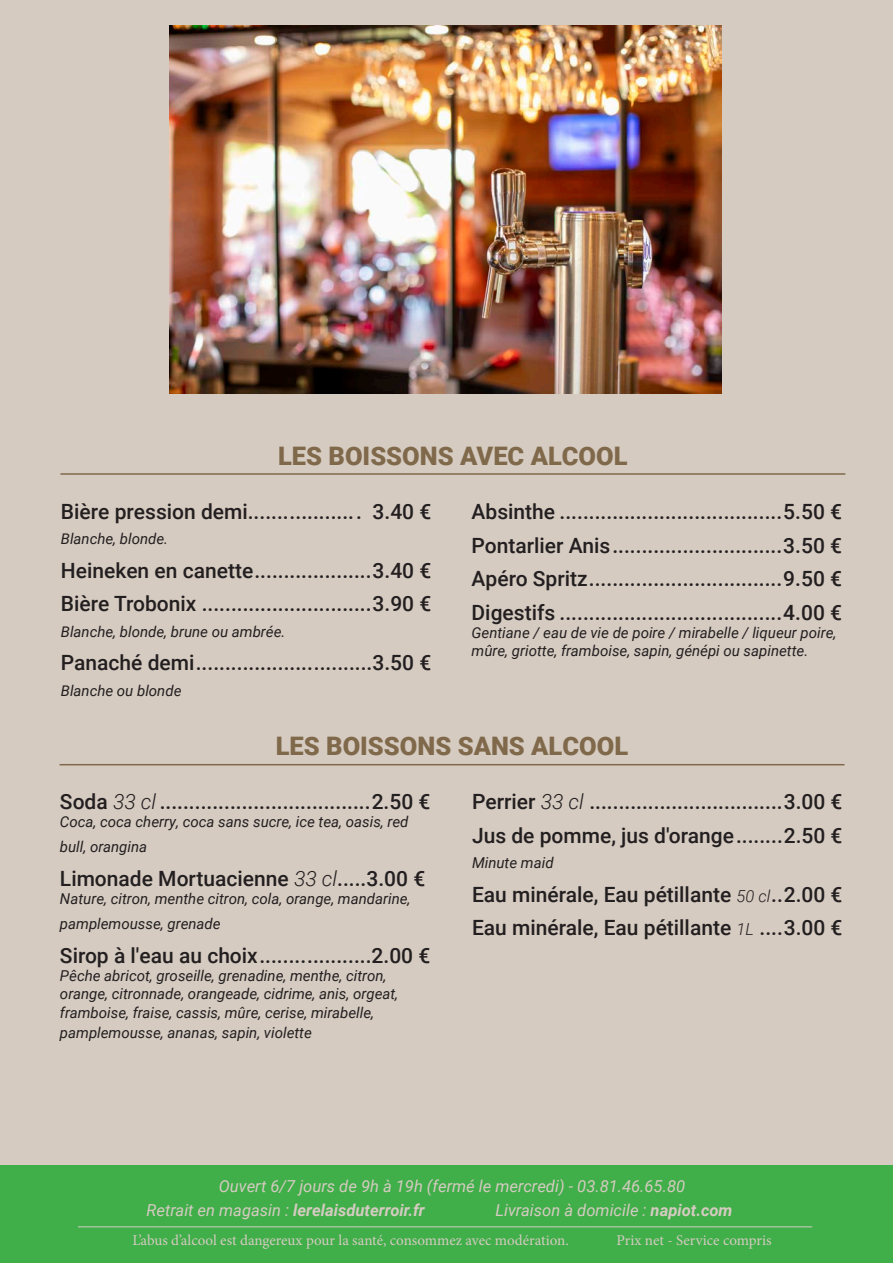
<style>
.page{position:relative;width:893px;height:1263px;background:#d5cbc1}
.page>*{position:absolute;margin:0;border:0;box-sizing:border-box;transform-origin:0 0}
.Titre{font:900 25.5px "Roboto";color:#80694b}
.Plat{font:500 21px/33.8px "Roboto";color:#231f20}
.t1{font:italic 16.5px "Roboto";color:#d5cbc1}
.t2{font:italic 700 16.5px "Roboto";color:#d5cbc1}
.Plat-2{font:italic 15px/25.2px "Roboto";color:#231f20}
.t3{font:15px "Minion Pro";color:#d5cbc1}
.s1{font-weight:300;font-style:italic}
.s2{font-weight:300;font-style:italic;font-size:16.5px}
.s3{font-weight:400}
.s4{font-weight:700}
</style>
<div class="page">
<div style="left:0;top:1165px;width:893px;height:98px;background:#40ae49"></div>
<hr style="left:78px;top:1226px;width:734px;height:1px;background:#d5cbc1">
<hr style="left:60px;top:764px;width:784px;height:1px;background:#80694b">
<hr style="left:60px;top:473px;width:785px;height:2px;background:#80694b">
<img style="left:170px;top:26px;width:551px;height:367px">
<p class="Titre" style="left:278px;top:438px;width:351px">LES BOISSONS AVEC ALCOOL</p>
<p class="Plat" style="left:61px;top:494px;width:372px">Bière pression demi................... 3.40 €</p>
<p class="Plat-2" style="left:61px;top:525px;width:109px">Blanche, blonde.</p>
<p class="Plat" style="left:61px;top:553px;width:372px">Heineken en canette....................3.40 €</p>
<p class="Plat" style="left:61px;top:586px;width:372px">Bière Trobonix .............................3.90 €</p>
<p class="Plat-2" style="left:61px;top:618px;width:226px">Blanche, blonde, brune ou ambrée.</p>
<p class="Plat" style="left:61px;top:645px;width:372px">Panaché demi..............................3.50 €</p>
<p class="Plat-2" style="left:61px;top:677px;width:122px">Blanche ou blonde</p>
<p class="Plat" style="left:472px;top:494px;width:372px;text-align:justify">Absinthe ......................................5.50 € Pontarlier Anis.............................3.50 € Apéro Spritz.................................9.50 € Digestifs ......................................4.00 €</p>
<p class="Plat-2" style="left:472px;top:623px;width:366px;line-height:18px">Gentiane / eau de vie de poire / mirabelle / liqueur poire, mûre, griotte, framboise, sapin, génépi ou sapinette.</p>
<p class="Titre" style="left:276px;top:728px;width:354px">LES BOISSONS SANS ALCOOL</p>
<p class="Plat" style="left:472px;top:784px;width:372px">Perrier <span class="s1">33 cl</span> .................................3.00 €<br>Jus de pomme, jus d'orange........2.50 €</p>
<p class="Plat-2" style="left:472px;top:849px;width:83px">Minute maid</p>
<p class="Plat" style="left:472px;top:876px;width:372px">Eau minérale, Eau pétillante <span class="s2">50 cl</span>..2.00 €<br>Eau minérale, Eau pétillante <span class="s2">1L</span> ....3.00 €</p>
<p class="Plat" style="left:60px;top:784px;width:372px">Soda <span class="s1">33 cl</span> ....................................2.50 €</p>
<p class="Plat-2" style="left:60px;top:808px;width:350px">Coca, coca cherry, coca sans sucre, ice tea, oasis, red bull, orangina</p>
<p class="Plat" style="left:60px;top:861px;width:367px">Limonade Mortuacienne <span class="s1">33 cl</span>.....3.00 €</p>
<p class="Plat-2" style="left:60px;top:885px;width:352px">Nature, citron, menthe citron, cola, orange, mandarine, pamplemousse, grenade</p>
<p class="Plat" style="left:60px;top:938px;width:372px">Sirop à l'eau au choix...................2.00 €</p>
<p class="Plat-2" style="left:60px;top:966px;width:340px;line-height:18px">Pêche abricot, groseille, grenadine, menthe, citron, orange, citronnade, orangeade, cidrime, anis, orgeat,</p>
<p class="Plat-2" style="left:60px;top:1003px;width:316px;line-height:19.5px">framboise, fraise, cassis, mûre, cerise, mirabelle, pamplemousse, ananas, sapin, violette</p>
<p class="t1" style="left:219px;top:1175px;width:468px">Ouvert 6/7 jours de 9h à 19h (fermé le mercredi) - 03.81.46.65.80</p>
<p class="t2" style="left:147px;top:1198px;width:280px"><span class="s3">Retrait en magasin :</span> lerelaisduterroir.fr</p>
<p class="t1" style="left:495px;top:1198px;width:239px">Livraison à domicile : <span class="s4">napiot.com</span></p>
<p class="t3" style="left:132px;top:1230px;width:438px">L’abus d’alcool est dangereux pour la santé, consommez avec modération.</p>
<p class="t3" style="left:616px;top:1230px;width:157px">Prix net - Service compris</p>
</div>
